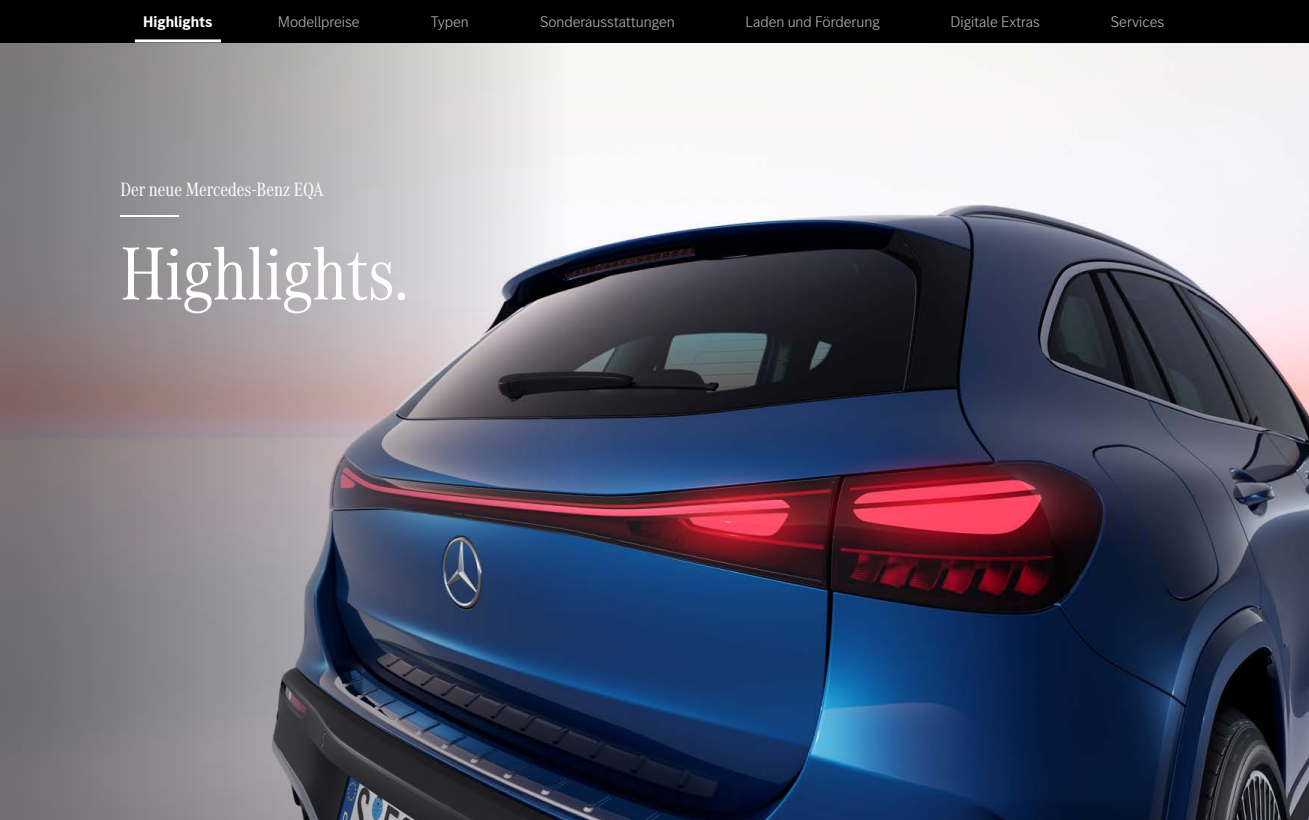
<style>
.page{position:relative;width:1309px;height:820px;background:#fff}
.page>*{position:absolute;margin:0;border:0;box-sizing:border-box;transform-origin:0 0}
.t1{font:78px "MB Corpo A Title Cond";color:#fff}
.t2{font:20px "MB Corpo A Title Cond";color:#fff}
.t3{font:300 16px "MB Corpo S Title";color:#b3b2b2}
.t4{font:700 16px "MB Corpo S Title";color:#fff}
</style>
<div class="page">
<img style="left:596px;top:43px;width:713px;height:777px">
<img style="left:0;top:43px;width:596px;height:777px">
<hr style="left:120px;top:216px;width:59px;height:1px;background:#fff">
<div style="left:0;top:0;width:1309px;height:43px;background:#000"></div>
<hr style="left:135px;top:39px;width:86px;height:3px;background:#fff">
<p class="t4" style="left:143px;top:11px;width:71px">Highlights</p>
<p class="t3" style="left:278px;top:11px;width:83px">Modellpreise</p>
<p class="t3" style="left:431px;top:11px;width:39px">Typen</p>
<p class="t3" style="left:540px;top:11px;width:136px">Sonderausstattungen</p>
<p class="t3" style="left:746px;top:11px;width:136px">Laden und Förderung</p>
<p class="t3" style="left:951px;top:11px;width:91px">Digitale Extras</p>
<p class="t3" style="left:1111px;top:11px;width:55px">Services</p>
<p class="t2" style="left:120px;top:177px;width:205px">Der neue Mercedes-Benz EQA</p>
<h1 class="t1" style="left:120px;top:223px;width:289px">Highlights.</h1>
</div>
